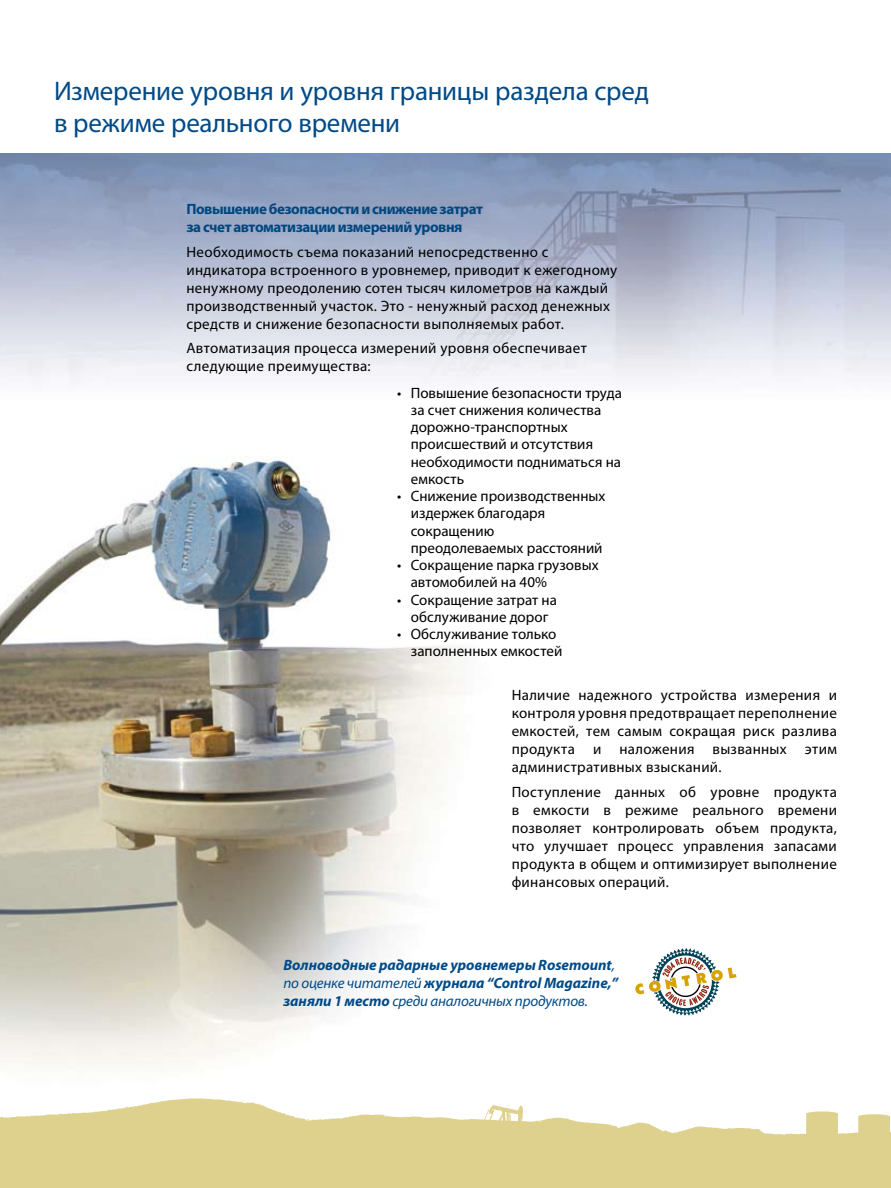
<style>
.page{position:relative;width:891px;height:1188px;background:#fff}
.page>*{position:absolute;margin:0;border:0;box-sizing:border-box;transform-origin:0 0}
.t1{font:27px/31.5px "Myriad Pro";letter-spacing:-.01em;color:#004a87}
.t2{font:15px/18px "Myriad Pro";letter-spacing:.015em;color:#000}
.t3{font:italic 700 15px/18px "Myriad Pro";letter-spacing:-.005em;color:#004a87}
.t4{font:700 15px/18px "Myriad Pro";letter-spacing:-.03em;color:#00477f}
.s1{font-weight:400}
</style>
<div class="page">
<img style="left:0;top:456px;width:465px;height:613px">
<svg style="left:635px;top:948px;width:101px;height:68px"></svg>
<img style="left:0;top:153px;width:891px;height:230px">
<svg style="left:0;top:1098px;width:891px;height:90px;fill:#ddd18d"></svg>
<h1 class="t1" style="left:54px;top:76px;width:597px">Измерение уровня и уровня границы раздела сред в режиме реального времени</h1>
<p class="t4" style="left:186px;top:200px;width:298px">Повышение безопасности и снижение затрат за счет автоматизации измерений уровня</p>
<p class="t2" style="left:186px;top:243px;width:432px">Необходимость съема показаний непосредственно с индикатора встроенного в уровнемер, приводит к ежегодному ненужному преодолению сотен тысяч километров на каждый производственный участок. Это - ненужный расход денежных средств и снижение безопасности выполняемых работ.</p>
<p class="t2" style="left:186px;top:340px;width:402px">Автоматизация процесса измерений уровня обеспечивает следующие преимущества:</p>
<p class="t2" style="left:411px;top:384px;width:213px;line-height:17.2px;text-indent:-14px">• Повышение безопасности труда за счет снижения количества дорожно-транспортных происшествий и отсутствия необходимости подниматься на емкость</p>
<p class="t2" style="left:411px;top:488px;width:196px;line-height:17.2px;text-indent:-14px">• Снижение производственных издержек благодаря сокращению преодолеваемых расстояний</p>
<p class="t2" style="left:411px;top:557px;width:189px;line-height:17.2px;text-indent:-14px">• Сокращение парка грузовых автомобилей на 40%</p>
<p class="t2" style="left:397px;top:591px;width:161px;line-height:17.2px;text-align:center">• Сокращение затрат на обслуживание дорог</p>
<p class="t2" style="left:411px;top:626px;width:153px;line-height:17.2px;text-indent:-14px">• Обслуживание только заполненных емкостей</p>
<p class="t2" style="left:512px;top:686px;width:327px;text-align:justify">Наличие надежного устройства измерения и контроля уровня предотвращает переполнение емкостей, тем самым сокращая риск разлива продукта и наложения вызванных этим административных взысканий.</p>
<p class="t2" style="left:512px;top:783px;width:327px;text-align:justify">Поступление данных об уровне продукта в емкости в режиме реального времени позволяет контролировать объем продукта, что улучшает процесс управления запасами продукта в общем и оптимизирует выполнение финансовых операций.</p>
<p class="t3" style="left:283px;top:956px;width:336px">Волноводные радарные уровнемеры Rosemount<span class="s1">, по оценке читателей</span> журнала “Control Magazine,” заняли 1 место <span class="s1">среди аналогичных продуктов.</span></p>
</div>
